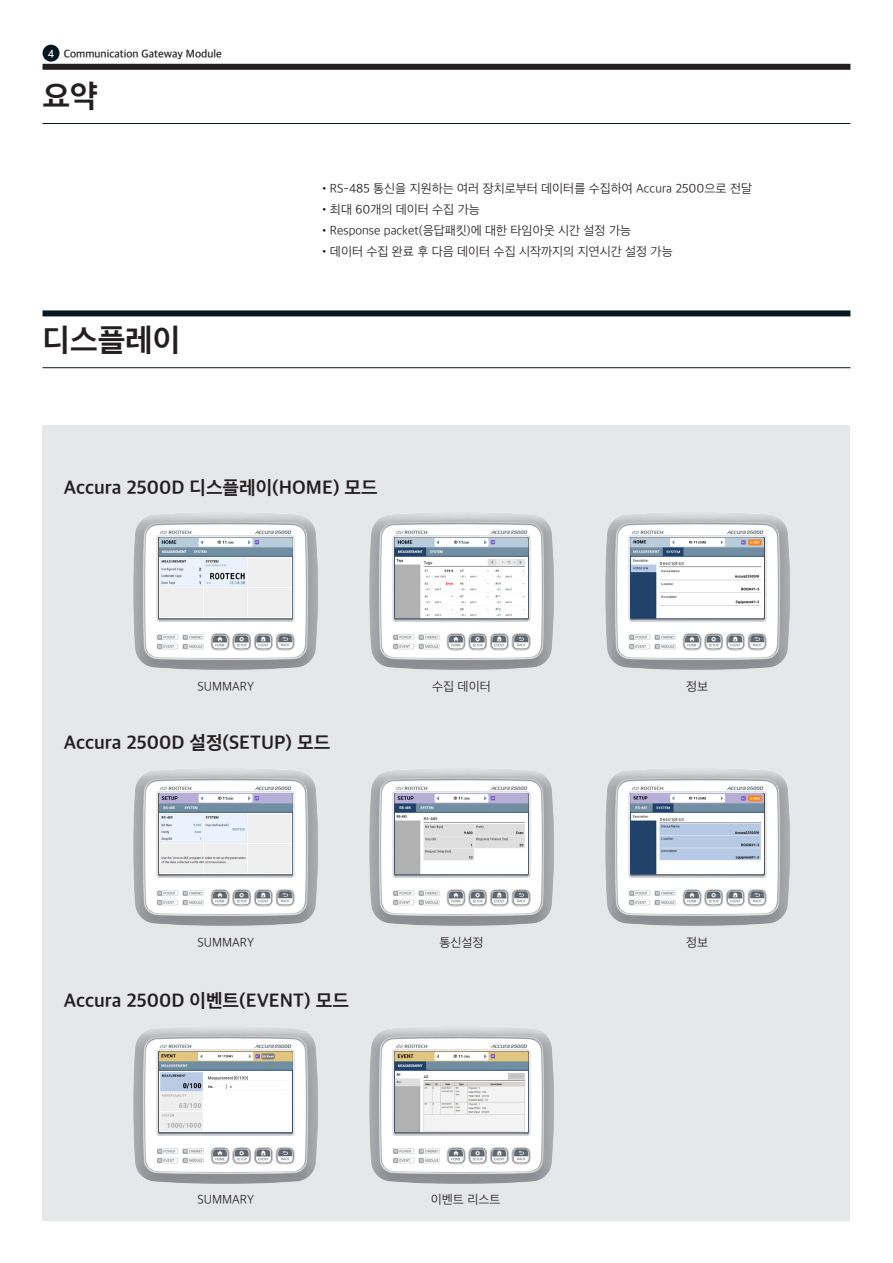
<style>
.page{position:relative;width:893px;height:1263px;background:#fff}
.page>*{position:absolute;margin:0;border:0;box-sizing:border-box;transform-origin:0 0}
.단락제목{font:30px "SD Gothic Neoa g Bd";color:#231f20}
.작은제목{font:18px "SD Gothic Neoa g Bd";color:#231f20}
.작은제목-2{font:12px "SD Gothic Neoa c Lt";color:#231f20}
.t1{font:10.5px "SD Gothic Neoa f Sm";color:#231f20}
.s1{color:#fff}
</style>
<div class="page">
<div style="left:43px;top:64px;width:807px;height:6px;background:#231f20"></div>
<div style="left:43px;top:45px;width:17px;height:17px;background:#071822;border-radius:50%"></div>
<div style="left:43px;top:425px;width:807px;height:795px;background:#e6e7e9"></div>
<img style="left:134px;top:513px;width:184px;height:156px">
<img style="left:159px;top:537px;width:134px;height:82px">
<img style="left:370px;top:513px;width:183px;height:156px">
<img style="left:395px;top:537px;width:133px;height:82px">
<img style="left:605px;top:513px;width:184px;height:156px">
<img style="left:630px;top:537px;width:134px;height:82px">
<img style="left:134px;top:769px;width:184px;height:156px">
<img style="left:159px;top:793px;width:134px;height:81px">
<img style="left:134px;top:1027px;width:184px;height:156px">
<img style="left:159px;top:1051px;width:134px;height:82px">
<img style="left:370px;top:769px;width:183px;height:156px">
<img style="left:395px;top:793px;width:133px;height:81px">
<img style="left:370px;top:1027px;width:183px;height:156px">
<img style="left:395px;top:1051px;width:133px;height:82px">
<img style="left:605px;top:769px;width:184px;height:156px">
<img style="left:630px;top:793px;width:134px;height:81px">
<hr style="left:43px;top:123px;width:807px;height:1px;background:#071822">
<div style="left:43px;top:310px;width:807px;height:6px;background:#071822"></div>
<hr style="left:43px;top:367px;width:807px;height:1px;background:#071822">
<p class="t1" style="left:48px;top:48px;width:175px"><span class="s1">4</span> Communication Gateway Module</p>
<p class="단락제목" style="left:43px;top:81px;width:57px">요약</p>
<p class="단락제목" style="left:43px;top:325px;width:139px">디스플레이</p>
<p class="작은제목-2" style="left:319px;top:183px;width:435px">•RS-485 통신을 지원하는 여러 장치로부터 데이터를 수집하여 Accura 2500으로 전달</p>
<p class="작은제목-2" style="left:319px;top:204px;width:162px">•최대 60개의 데이터 수집 가능</p>
<p class="작은제목-2" style="left:319px;top:225px;width:314px">•Response packet(응답패킷)에 대한 타임아웃 시간 설정 가능</p>
<p class="작은제목-2" style="left:319px;top:246px;width:355px">•데이터 수집 완료 후 다음 데이터 수집 시작까지의 지연시간 설정 가능</p>
<p class="작은제목" style="left:64px;top:478px;width:315px">Accura 2500D 디스플레이(HOME) 모드</p>
<p class="작은제목-2" style="left:198px;top:680px;width:58px">SUMMARY</p>
<p class="작은제목-2" style="left:432px;top:680px;width:60px">수집 데이터</p>
<p class="작은제목-2" style="left:686px;top:680px;width:24px">정보</p>
<p class="작은제목" style="left:64px;top:733px;width:268px">Accura 2500D 설정(SETUP) 모드</p>
<p class="작은제목-2" style="left:198px;top:936px;width:58px">SUMMARY</p>
<p class="작은제목" style="left:64px;top:992px;width:287px">Accura 2500D 이벤트(EVENT) 모드</p>
<p class="작은제목-2" style="left:198px;top:1193px;width:58px">SUMMARY</p>
<p class="작은제목-2" style="left:439px;top:936px;width:46px">통신설정</p>
<p class="작은제목-2" style="left:431px;top:1193px;width:71px">이벤트 리스트</p>
<p class="작은제목-2" style="left:686px;top:936px;width:24px">정보</p>
</div>
